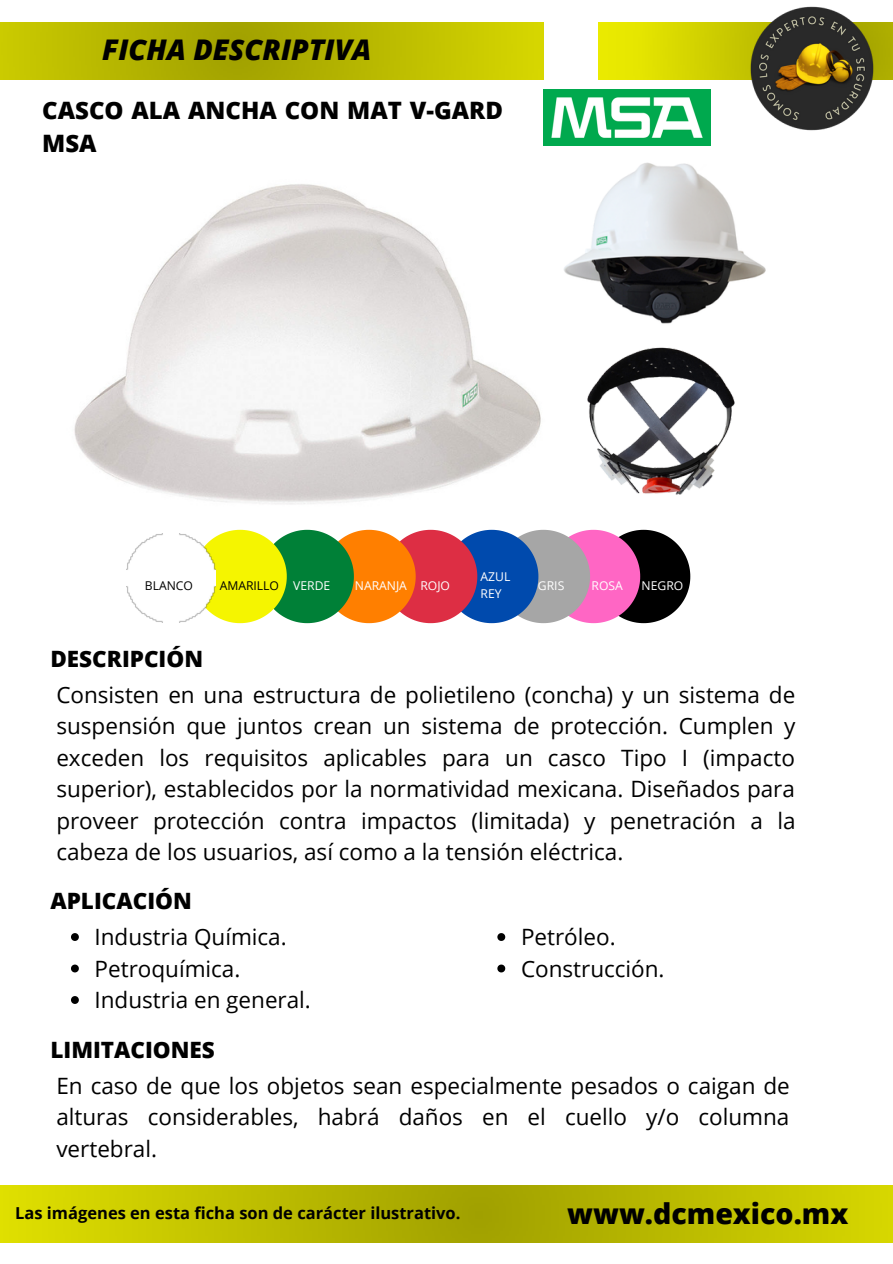
<style>
.page{position:relative;width:893px;height:1264px;background:#fff}
.page>*{position:absolute;margin:0;border:0;box-sizing:border-box;transform-origin:0 0}
.t1{font:italic 800 28.5px "Open Sans";color:#000}
.t2{font:800 28.5px "Open Sans";color:#000}
.t3{font:800 24px/32.5px "Open Sans";color:#000}
.t4{font:22.5px/31.5px "Open Sans";color:#000;text-align:justify}
.t5{font:800 22.5px "Open Sans";color:#000}
.t6{font:700 16.5px "Open Sans";color:#000}
.t7{font:12.15px "Open Sans";color:#fff}
.t8{font:12.15px "Open Sans";color:#000}
</style>
<div class="page">
<img style="left:0;top:1185px;width:892px;height:57px">
<img style="left:0;top:22px;width:543px;height:57px">
<img style="left:598px;top:22px;width:294px;height:58px">
<img style="left:564px;top:162px;width:202px;height:162px">
<img style="left:74px;top:184px;width:467px;height:320px">
<img style="left:587px;top:347px;width:148px;height:148px">
<svg style="left:216px;top:530px;width:474px;height:93px;background:#977d5d"></svg>
<img style="left:127px;top:533px;width:89px;height:89px">
<svg style="left:71px;top:933px;width:8px;height:7px"></svg>
<svg style="left:71px;top:964px;width:8px;height:8px"></svg>
<svg style="left:71px;top:996px;width:8px;height:7px"></svg>
<svg style="left:497px;top:933px;width:8px;height:7px"></svg>
<svg style="left:497px;top:964px;width:8px;height:8px"></svg>
<img style="left:543px;top:89px;width:168px;height:56px">
<img style="left:738px;top:6px;width:138px;height:125px">
<p class="t1" style="left:102px;top:30px;width:271px">FICHA DESCRIPTIVA</p>
<p class="t3" style="left:42px;top:93px;width:462px">CASCO ALA ANCHA CON MAT V-GARD<br>MSA</p>
<p class="t8" style="left:145px;top:576px;width:50px">BLANCO</p>
<p class="t8" style="left:220px;top:576px;width:61px">AMARILLO</p>
<p class="t7" style="left:293px;top:576px;width:39px">VERDE</p>
<p class="t7" style="left:355px;top:576px;width:54px">NARANJA</p>
<p class="t7" style="left:420px;top:576px;width:31px">ROJO</p>
<p class="t5" style="left:50px;top:642px;width:154px">DESCRIPCIÓN</p>
<p class="t7" style="left:480px;top:568px;width:31px">AZUL</p>
<p class="t7" style="left:480px;top:585px;width:23px">REY</p>
<p class="t7" style="left:538px;top:576px;width:28px">GRIS</p>
<p class="t7" style="left:591px;top:576px;width:33px">ROSA</p>
<p class="t7" style="left:641px;top:576px;width:43px">NEGRO</p>
<p class="t4" style="left:56px;top:678px;width:740px">Consisten en una estructura de polietileno (concha) y un sistema de suspensión que juntos crean un sistema de protección. Cumplen y exceden los requisitos aplicables para un casco Tipo I (impacto superior), establecidos por la normatividad mexicana. Diseñados para proveer protección contra impactos (limitada) y penetración a la cabeza de los usuarios, así como a la tensión eléctrica.</p>
<p class="t5" style="left:50px;top:885px;width:143px">APLICACIÓN</p>
<p class="t4" style="left:95px;top:921px;width:194px">Industria Química.</p>
<p class="t4" style="left:95px;top:952px;width:147px">Petroquímica.</p>
<p class="t4" style="left:95px;top:983px;width:218px">Industria en general.</p>
<p class="t5" style="left:50px;top:1033px;width:166px">LIMITACIONES</p>
<p class="t4" style="left:521px;top:921px;width:96px">Petróleo.</p>
<p class="t4" style="left:521px;top:952px;width:145px">Construcción.</p>
<p class="t4" style="left:56px;top:1069px;width:735px">En caso de que los objetos sean especialmente pesados o caigan de alturas considerables, habrá daños en el cuello y/o columna vertebral.</p>
<p class="t6" style="left:15px;top:1200px;width:447px">Las imágenes en esta ficha son de carácter ilustrativo.</p>
<p class="t2" style="left:567px;top:1193px;width:282px">www.dcmexico.mx</p>
</div>
